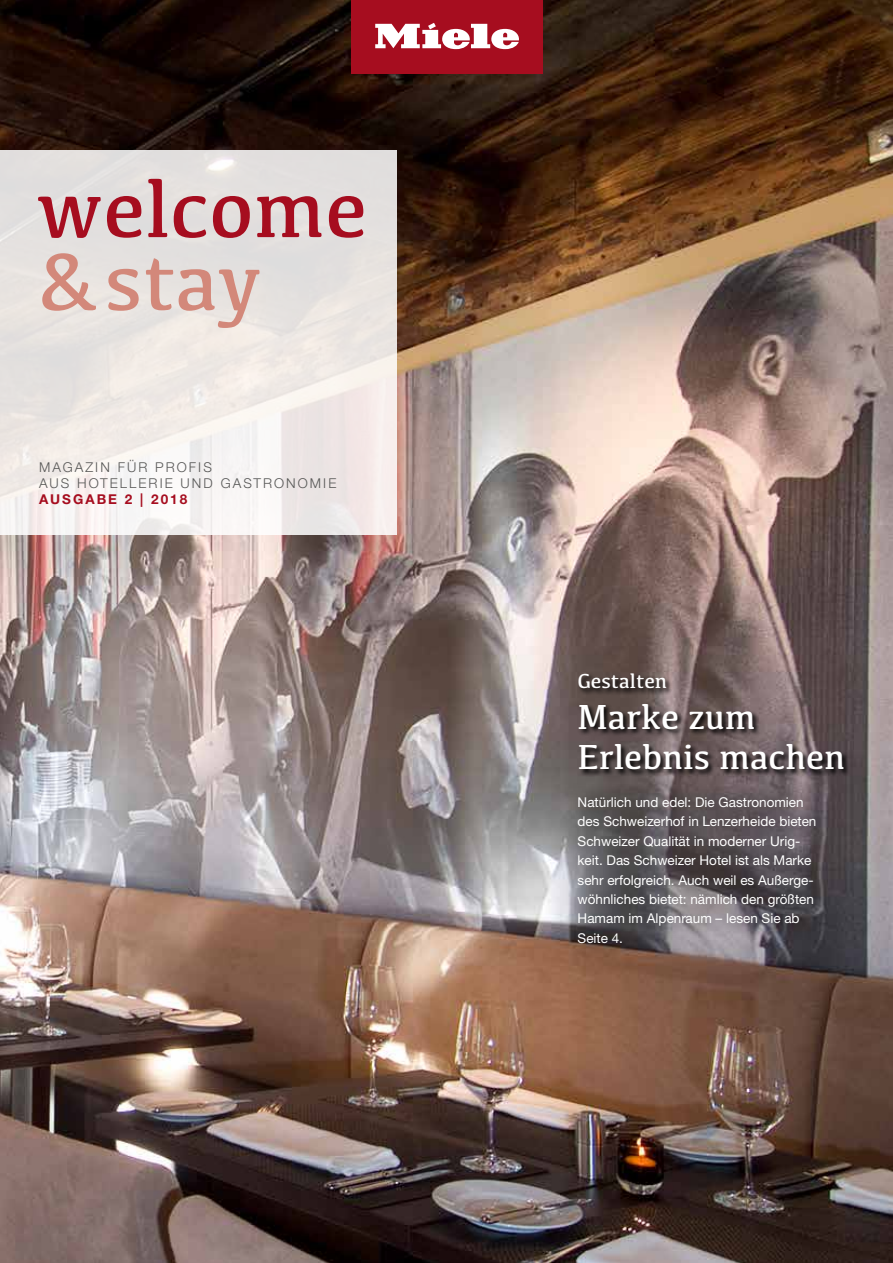
<style>
.page{position:relative;width:893px;height:1263px;background:#fff}
.page>*{position:absolute;margin:0;border:0;box-sizing:border-box;transform-origin:0 0}
.t1{font:36px/40.5px "Kefa";color:#fff}
.t2{font:21px "Kefa";color:#fff}
.t3{font:13.5px/19.5px "Helvetica Neue LTW1 G";color:#fff}
.t4{font:300 13.5px/16.2px "Helvetica Neue LTW1 G";letter-spacing:.15em;color:#575756}
.t5{font:700 13.5px "Helvetica Neue LTW1 G";letter-spacing:.15em;color:#a60d1f}
</style>
<div class="page">
<img style="left:0;top:0;width:893px;height:1263px">
<div style="left:0;top:150px;width:396px;height:384px;background:linear-gradient(to bottom,#dfdcda,#f7f2ef)"></div>
<svg style="left:38px;top:179px;width:325px;height:59px;background:#cf9ea3"></svg>
<svg style="left:42px;top:253px;width:218px;height:75px;background:#e2ccc6"></svg>
<div style="left:351px;top:0;width:191px;height:73px;background:#a60d1f"></div>
<svg style="left:375px;top:23px;width:144px;height:26px"></svg>
<svg style="left:577px;top:672px;width:274px;height:105px;background:#5d5050"></svg>
<svg style="left:564px;top:781px;width:266px;height:177px;background:#60595d"></svg>
<p class="t4" style="left:39px;top:459px;width:299px">MAGAZIN FÜR PROFIS<br>AUS HOTELLERIE UND GASTRONOMIE</p>
<p class="t5" style="left:39px;top:491px;width:150px">AUSGABE 2 | 2018</p>
<h2 class="t2" style="left:578px;top:668px;width:91px">Gestalten</h2>
<h1 class="t1" style="left:578px;top:695px;width:269px">Marke zum<br>Erlebnis machen</h1>
<p class="t3" style="left:578px;top:792px;width:240px">Natürlich und edel: Die Gastronomien des Schweizerhof in Lenzerheide bieten Schweizer Qualität in moderner Urig&shy;keit. Das Schweizer Hotel ist als Marke sehr erfolgreich. Auch weil es Außerge&shy;wöhnliches bietet: nämlich den größten Hamam im Alpenraum – lesen Sie ab Seite 4.</p>
</div>
